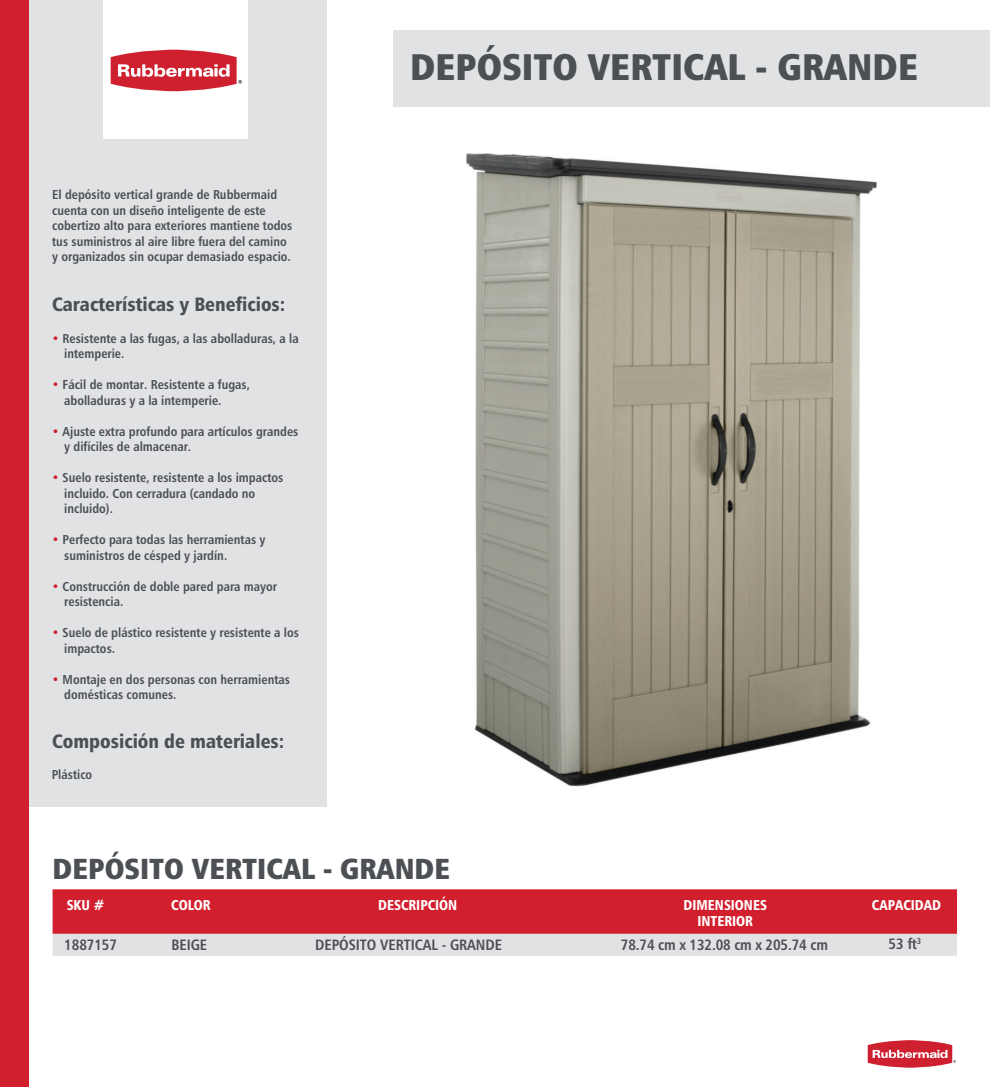
<style>
.page{position:relative;width:990px;height:1087px;background:#fff}
.page>*{position:absolute;margin:0;border:0;box-sizing:border-box;transform-origin:0 0}
.t1{font:37px "Humanist 777 BT Extra Black Cond B";color:#4c4f53}
.t2{font:29px "Humanist 777 BT Extra Black Cond B";color:#4c4f53}
.t3{font:19.25px "Humanist 777 BT Black Condensed B";color:#4c4f53}
.t4{font:15px "Humanist 777 BT Bold Condensed B";letter-spacing:-.005em;color:#4d4f53}
.t5{font:14.25px/16.2px "Humanist 777 BT Black Condensed B";color:#fff;text-align:center;scale:.95 1}
.t6{font:13px/15.5px "Humanist 777 BT Bold Condensed B";color:#4c4f53}
.s1{color:#d21f2e}
</style>
<div class="page">
<div style="left:393px;top:30px;width:597px;height:76px;background:#e1e2e4"></div>
<div style="left:29px;top:0;width:298px;height:806px;background:#e1e2e4"></div>
<div style="left:0;top:0;width:29px;height:1087px;background:#d21f2e"></div>
<svg style="left:53px;top:889px;width:904px;height:67px;background:#d7606b"></svg>
<div style="left:104px;top:0;width:144px;height:138px;background:#fff"></div>
<svg style="left:868px;top:1040px;width:88px;height:28px"></svg>
<svg style="left:111px;top:49px;width:131px;height:42px"></svg>
<img style="left:466px;top:153px;width:411px;height:634px">
<p class="t6" style="left:52px;top:187px;width:242px">El depósito vertical grande de Rubbermaid cuenta con un diseño inteligente de este cobertizo alto para exteriores mantiene todos tus suministros al aire libre fuera del camino y organizados sin ocupar demasiado espacio.</p>
<h3 class="t3" style="left:52px;top:292px;width:235px">Características y Beneficios:</h3>
<p class="t6" style="left:64px;top:330px;width:236px;text-indent:-12px"><span class="s1">•</span> Resistente a las fugas, a las abolladuras, a la intemperie.</p>
<p class="t6" style="left:64px;top:377px;width:187px;text-indent:-12px"><span class="s1">•</span> Fácil de montar. Resistente a fugas, abolladuras y a la intemperie.</p>
<p class="t6" style="left:64px;top:423px;width:236px;text-indent:-12px"><span class="s1">•</span> Ajuste extra profundo para artículos grandes y difíciles de almacenar.</p>
<p class="t6" style="left:64px;top:470px;width:221px;text-indent:-12px"><span class="s1">•</span> Suelo resistente, resistente a los impactos incluido. Con cerradura (candado no incluido).</p>
<p class="t6" style="left:64px;top:532px;width:203px;text-indent:-12px"><span class="s1">•</span> Perfecto para todas las herramientas y suministros de césped y jardín.</p>
<p class="t6" style="left:64px;top:578px;width:214px;text-indent:-12px"><span class="s1">•</span> Construcción de doble pared para mayor resistencia.</p>
<p class="t6" style="left:64px;top:625px;width:236px;text-indent:-12px"><span class="s1">•</span> Suelo de plástico resistente y resistente a los impactos.</p>
<p class="t6" style="left:64px;top:671px;width:227px;text-indent:-12px"><span class="s1">•</span> Montaje en dos personas con herramientas domésticas comunes.</p>
<h3 class="t3" style="left:52px;top:729px;width:234px">Composición de materiales:</h3>
<p class="t6" style="left:52px;top:767px;width:42px">Plástico</p>
<h1 class="t1" style="left:410px;top:43px;width:510px">DEPÓSITO VERTICAL - GRANDE</h1>
<h2 class="t2" style="left:53px;top:850px;width:399px">DEPÓSITO VERTICAL - GRANDE</h2>
<p class="t5" style="left:67px;top:896px;width:41px">SKU #</p>
<p class="t5" style="left:378px;top:896px;width:85px">DESCRIPCIÓN</p>
<p class="t4" style="left:64px;top:935px;width:54px">1887157</p>
<p class="t4" style="left:315px;top:936px;width:189px">DEPÓSITO VERTICAL - GRANDE</p>
<p class="t5" style="left:171px;top:896px;width:43px">COLOR</p>
<p class="t4" style="left:171px;top:936px;width:37px">BEIGE</p>
<p class="t5" style="left:683px;top:896px;width:89px">DIMENSIONES<br>INTERIOR</p>
<p class="t4" style="left:621px;top:935px;width:209px">78.74 cm x 132.08 cm x 205.74 cm</p>
<p class="t5" style="left:872px;top:896px;width:74px">CAPACIDAD</p>
<p class="t4" style="left:889px;top:934px;width:34px">53 ft<sup>3</sup></p>
</div>
